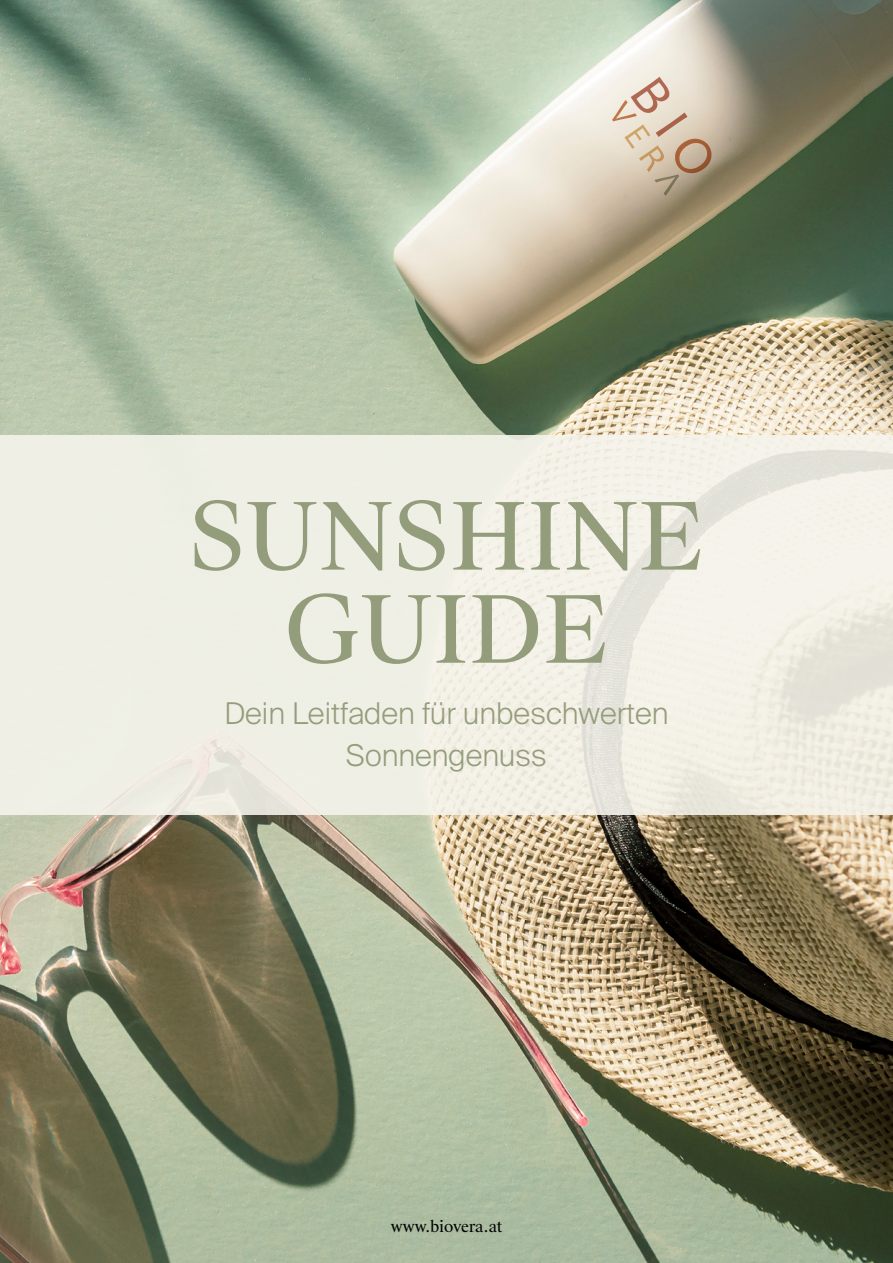
<style>
.page{position:relative;width:893px;height:1263px;background:#fff}
.page>*{position:absolute;margin:0;border:0;box-sizing:border-box;transform-origin:0 0}
.t1{font:93.15px/93.2px "Suisse Works";color:#949d7b;text-align:center}
.t2{font:300 30px/42px "Suisse Intl";color:#949d7b;text-align:center}
.t3{font:15px "Suisse Works";color:#000}
</style>
<div class="page">
<img style="left:0;top:0;width:893px;height:1263px">
<svg style="left:612px;top:77px;width:100px;height:119px;background:#d3c1ac"></svg>
<div style="left:0;top:435px;width:893px;height:379px;background:#efefe5"></div>
<h1 class="t1" style="left:189px;top:492px;width:517px">SUNSHINE<br>GUIDE</h1>
<p class="t2" style="left:224px;top:693px;width:446px">Dein Leitfaden für unbeschwerten<br>Sonnengenuss</p>
<p class="t3" style="left:391px;top:1217px;width:113px">www.biovera.at</p>
</div>
